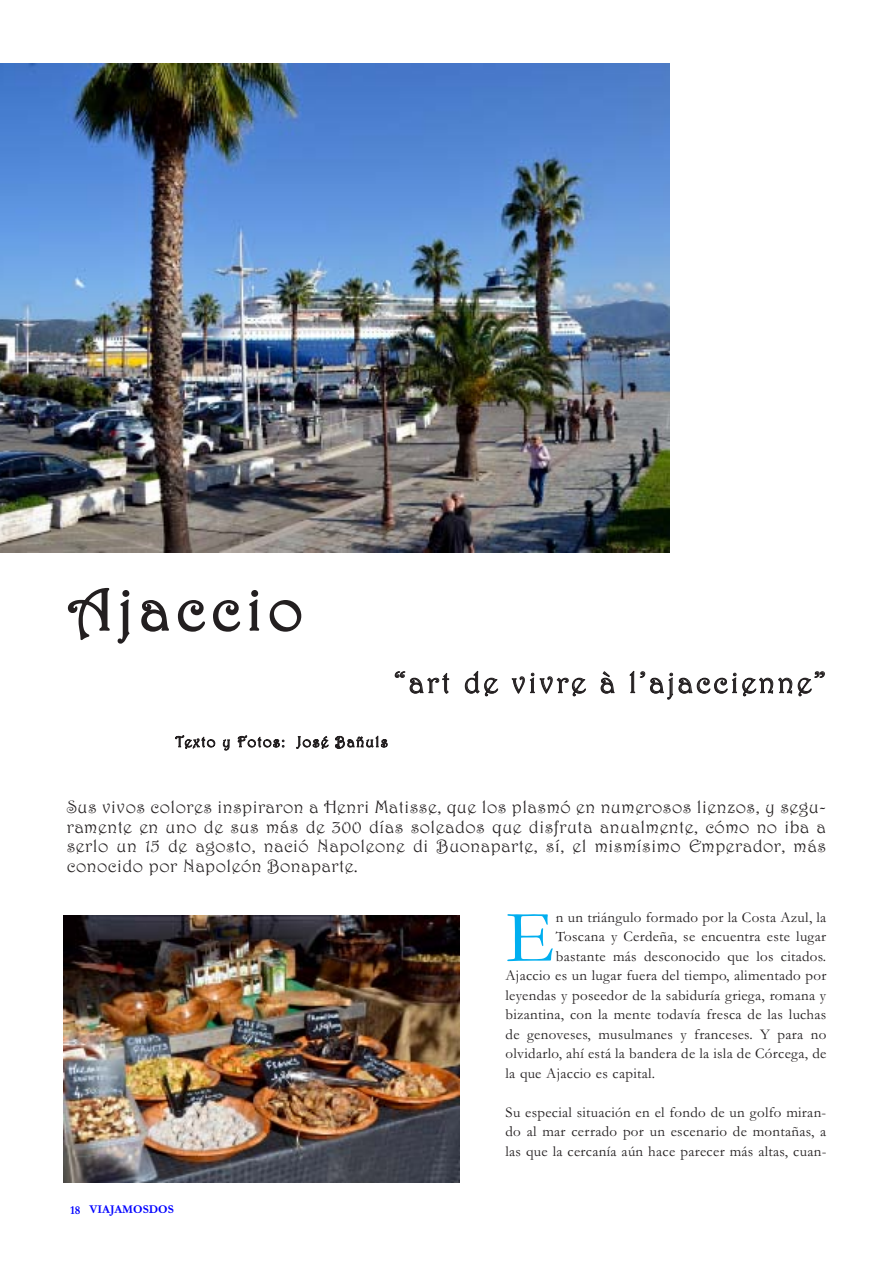
<style>
.page{position:relative;width:893px;height:1263px;background:#fff}
.page>*{position:absolute;margin:0;border:0;box-sizing:border-box;transform-origin:0 0}
.t1{font:74.7px "Garamond";color:#00aeef}
.t2{font:60px "Harrington";letter-spacing:.095em;color:#231f20}
.t3{font:30px "Harrington";letter-spacing:.085em;color:#231f20}
.t4{font:18px/19.5px "Harrington";letter-spacing:.02em;color:#231f20;text-align:justify}
.t5{font:15px/19.5px "Garamond";letter-spacing:.02em;color:#231f20;text-align:justify}
.t6{font:15px "Harrington";letter-spacing:.085em;color:#231f20}
.t7{font:700 12px "Garamond";color:#00f}
</style>
<div class="page">
<img style="left:0;top:64px;width:670px;height:488px">
<img style="left:64px;top:915px;width:395px;height:267px">
<h2 class="t2" style="left:68px;top:574px;width:237px">Ajaccio</h2>
<h3 class="t3" style="left:394px;top:665px;width:433px">“art de vivre à l’ajaccienne”</h3>
<p class="t6" style="left:175px;top:733px;width:214px">Texto y Fotos: José Bañuls</p>
<p class="t4" style="left:67px;top:797px;width:761px">Sus vivos colores inspiraron a Henri Matisse, que los plasmó en numerosos lienzos, y segu&shy;ramente en uno de sus más de 300 días soleados que disfruta anualmente, cómo no iba a serlo un 15 de agosto, nació Napoleone di Buonaparte, sí, el mismísimo Emperador, más conocido por Napoleón Bonaparte.</p>
<h1 class="t1" style="left:506px;top:891px;width:50px">E</h1>
<p class="t5" style="left:556px;top:907px;width:272px">n un triángulo formado por la Costa Azul, la</p>
<p class="t5" style="left:556px;top:926px;width:272px">Toscana y Cerdeña, se encuentra este lugar</p>
<p class="t5" style="left:556px;top:946px;width:272px">bastante más desconocido que los citados.</p>
<p class="t5" style="left:506px;top:965px;width:322px">Ajaccio es un lugar fuera del tiempo, alimentado por</p>
<p class="t5" style="left:506px;top:985px;width:322px">leyendas y poseedor de la sabiduría griega, romana y</p>
<p class="t5" style="left:506px;top:1004px;width:322px">bizantina, con la mente todavía fresca de las luchas</p>
<p class="t5" style="left:506px;top:1024px;width:322px">de genoveses, musulmanes y franceses. Y para no</p>
<p class="t5" style="left:506px;top:1043px;width:322px">olvidarlo, ahí está la bandera de la isla de Córcega, de</p>
<p class="t5" style="left:506px;top:1063px;width:151px">la que Ajaccio es capital.</p>
<p class="t5" style="left:506px;top:1102px;width:322px">Su especial situación en el fondo de un golfo miran&shy;do al mar cerrado por un escenario de montañas, a las que la cercanía aún hace parecer más altas, cuan-</p>
<p class="t7" style="left:70px;top:1201px;width:105px">18 VIAJAMOSDOS</p>
</div>
